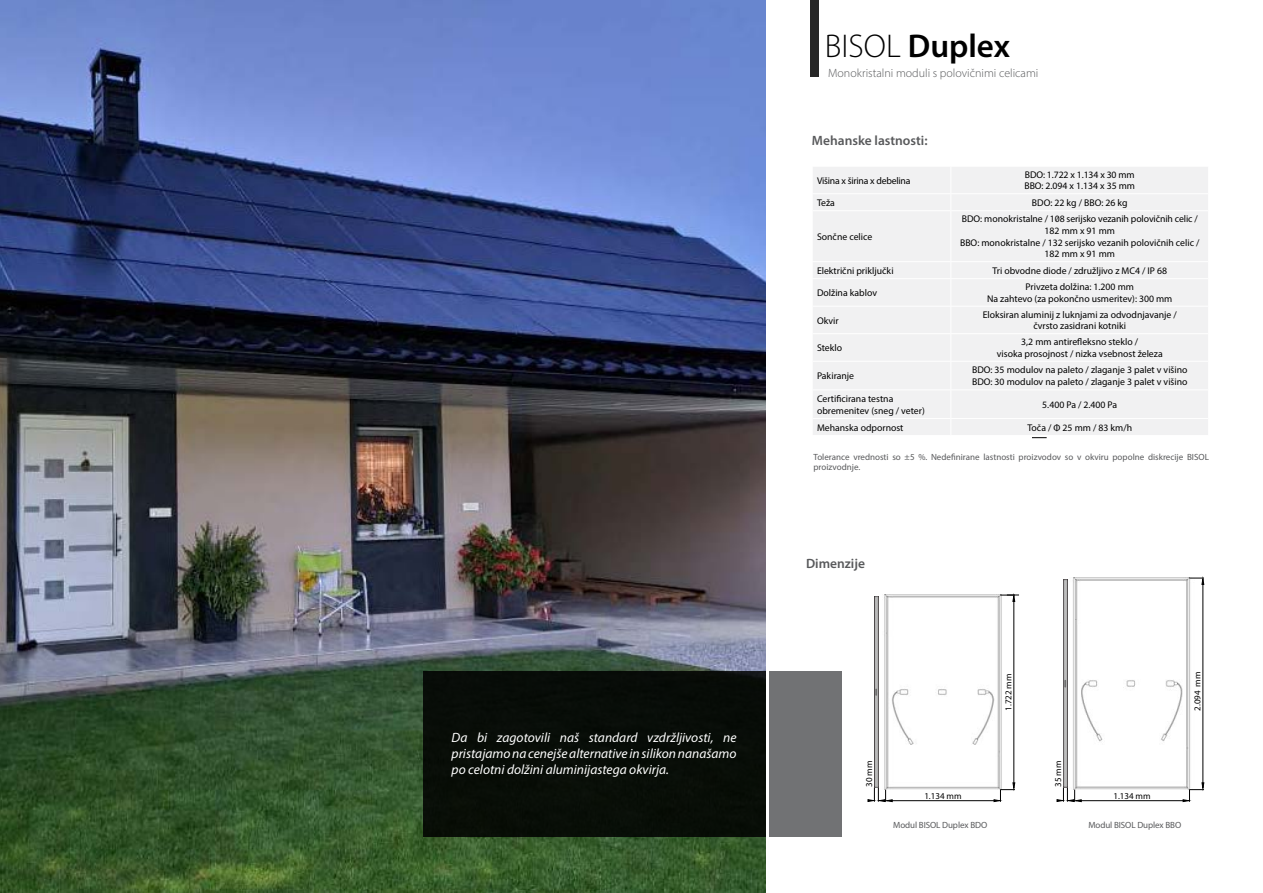
<style>
.page{position:relative;width:1263px;height:893px;background:#fff}
.page>*{position:absolute;margin:0;border:0;box-sizing:border-box;transform-origin:0 0}
.t1{font:600 33px "Myriad Pro";color:#000}
.t2{font:italic 13.5px/16.2px "Myriad Pro";color:#fff;text-align:justify}
.t3{font:600 13.5px "Myriad Pro";color:#58595b}
.t4{font:300 12px "Myriad Pro";color:#58595b}
.t5{font:9.75px/11.7px "Myriad Pro";color:#000;text-align:center}
.t6{font:9.75px "Myriad Pro";letter-spacing:-.02em;color:#000}
.t7{font:9px/10.8px "Myriad Pro";color:#58595b}
.t8{font:9px "Myriad Pro";color:#000}
.s1{font-weight:300}
</style>
<div class="page">
<img style="left:0;top:0;width:765px;height:893px">
<div style="left:770px;top:671px;width:72px;height:166px;background:#717274"></div>
<div style="left:423px;top:671px;width:342px;height:166px;background:#080d07"></div>
<div style="left:813px;top:167px;width:395px;height:268px;background:#f1f1f2"></div>
<svg style="left:950px;top:167px;width:1px;height:44px"></svg>
<hr style="left:812px;top:193px;width:138px;height:1px;background:#fff">
<hr style="left:812px;top:210px;width:138px;height:1px;background:#fff">
<hr style="left:950px;top:211px;width:1px;height:50px;background:#fff">
<svg style="left:950px;top:262px;width:1px;height:173px"></svg>
<hr style="left:812px;top:261px;width:139px;height:1px;background:#fff">
<hr style="left:812px;top:278px;width:139px;height:1px;background:#fff">
<hr style="left:812px;top:306px;width:139px;height:1px;background:#fff">
<hr style="left:812px;top:333px;width:139px;height:1px;background:#fff">
<hr style="left:812px;top:361px;width:139px;height:1px;background:#fff">
<hr style="left:812px;top:390px;width:139px;height:1px;background:#fff">
<hr style="left:812px;top:418px;width:138px;height:1px;background:#fff">
<hr style="left:951px;top:261px;width:257px;height:1px;background:#fff">
<hr style="left:951px;top:278px;width:257px;height:1px;background:#fff">
<hr style="left:951px;top:306px;width:257px;height:1px;background:#fff">
<hr style="left:951px;top:333px;width:257px;height:1px;background:#fff">
<hr style="left:951px;top:361px;width:257px;height:1px;background:#fff">
<hr style="left:951px;top:390px;width:257px;height:1px;background:#fff">
<hr style="left:951px;top:418px;width:257px;height:1px;background:#fff">
<hr style="left:951px;top:193px;width:257px;height:1px;background:#fff">
<hr style="left:951px;top:210px;width:257px;height:1px;background:#fff">
<img style="left:884px;top:595px;width:118px;height:195px">
<svg style="left:1000px;top:594px;width:19px;height:8px"></svg>
<hr style="left:1013px;top:600px;width:1px;height:183px;background:#000">
<svg style="left:993px;top:782px;width:22px;height:20px"></svg>
<hr style="left:891px;top:800px;width:104px;height:1px;background:#000">
<svg style="left:867px;top:787px;width:26px;height:15px"></svg>
<hr style="left:874px;top:597px;width:1px;height:190px;background:#070002">
<hr style="left:878px;top:597px;width:1px;height:190px;background:#070002">
<hr style="left:875px;top:597px;width:1px;height:190px;background:#adadad">
<hr style="left:876px;top:597px;width:1px;height:190px;background:#adadad">
<hr style="left:877px;top:597px;width:1px;height:190px;background:#adadad">
<div style="left:811px;top:0;width:8px;height:77px;background:#272727"></div>
<svg style="left:1032px;top:437px;width:15px;height:1px"></svg>
<img style="left:1063px;top:577px;width:142px;height:213px">
<svg style="left:1189px;top:577px;width:15px;height:8px"></svg>
<hr style="left:1202px;top:583px;width:1px;height:204px;background:#000">
<svg style="left:1183px;top:782px;width:21px;height:20px"></svg>
<hr style="left:1080px;top:800px;width:104px;height:1px;background:#000">
<svg style="left:1056px;top:787px;width:26px;height:15px"></svg>
<hr style="left:1063px;top:580px;width:1px;height:207px;background:#070002">
<hr style="left:1067px;top:580px;width:1px;height:207px;background:#070002">
<hr style="left:1064px;top:580px;width:1px;height:207px;background:#adadad">
<hr style="left:1065px;top:580px;width:1px;height:207px;background:#adadad">
<hr style="left:1066px;top:580px;width:1px;height:207px;background:#adadad">
<h2 class="t2" style="left:452px;top:729px;width:286px">Da bi zagotovili naš standard vzdržljivosti, ne pristajamo na cenejše alternative in silikon nanašamo po celotni dolžini aluminijastega okvirja.</h2>
<h1 class="t1" style="left:825px;top:25px;width:186px"><span class="s1">BISOL</span> Duplex</h1>
<p class="t4" style="left:828px;top:66px;width:212px">Monokristalni moduli s polovičnimi celicami</p>
<h2 class="t3" style="left:812px;top:132px;width:117px">Mehanske lastnosti:</h2>
<p class="t6" style="left:817px;top:174px;width:95px">Višina x širina x debelina</p>
<p class="t5" style="left:1024px;top:168px;width:112px;text-align:left">BDO: 1.722 x 1.134 x 30 mm<br>BBO: 2.094 x 1.134 x 35 mm</p>
<p class="t5" style="left:817px;top:197px;width:19px">Teža</p>
<p class="t5" style="left:1032px;top:197px;width:97px">BDO: 22 kg / BBO: 26 kg</p>
<p class="t5" style="left:817px;top:231px;width:57px">Sončne celice</p>
<p class="t5" style="left:960px;top:213px;width:241px">BDO: monokristalne / 108 serijsko vezanih polovičnih celic / 182 mm x 91 mm<br>BBO: monokristalne / 132 serijsko vezanih polovičnih celic / 182 mm x 91 mm</p>
<p class="t5" style="left:817px;top:265px;width:78px">Električni priključki</p>
<p class="t5" style="left:992px;top:265px;width:176px">Tri obvodne diode / združljivo z MC4 / IP 68</p>
<p class="t5" style="left:817px;top:287px;width:62px">Dolžina kablov</p>
<p class="t5" style="left:987px;top:281px;width:187px">Privzeta dolžina: 1.200 mm<br>Na zahtevo (za pokončno usmeritev): 300 mm</p>
<p class="t5" style="left:817px;top:314px;width:23px">Okvir</p>
<p class="t5" style="left:983px;top:308px;width:196px">Eloksiran aluminij z luknjami za odvodnjavanje / čvrsto zasidrani kotniki</p>
<p class="t5" style="left:817px;top:342px;width:27px">Steklo</p>
<p class="t5" style="left:997px;top:336px;width:167px">3,2 mm antirefleksno steklo /<br>visoka prosojnost / nizka vsebnost železa</p>
<p class="t5" style="left:817px;top:370px;width:39px">Pakiranje</p>
<p class="t5" style="left:972px;top:364px;width:217px;text-align:left">BDO: 35 modulov na paleto / zlaganje 3 palet v višino<br>BDO: 30 modulov na paleto / zlaganje 3 palet v višino</p>
<p class="t5" style="left:817px;top:393px;width:109px;text-align:left">Certificirana testna obremenitev (sneg / veter)</p>
<p class="t5" style="left:1042px;top:399px;width:76px">5.400 Pa / 2.400 Pa</p>
<p class="t5" style="left:817px;top:421px;width:88px">Mehanska odpornost</p>
<p class="t5" style="left:1027px;top:421px;width:106px">Toča / Φ 25 mm / 83 km/h</p>
<p class="t7" style="left:813px;top:451px;width:397px">Tolerance vrednosti so ±5 %. Nedefinirane lastnosti proizvodov so v okviru popolne diskrecije BISOL proizvodnje.</p>
<h2 class="t3" style="left:806px;top:555px;width:60px">Dimenzije</h2>
<p class="t8" style="left:863px;top:787px;width:28px;rotate:-90deg">30 mm</p>
<p class="t8" style="left:1003px;top:711px;width:39px;rotate:-90deg">1.722 mm</p>
<p class="t8" style="left:1192px;top:711px;width:41px;rotate:-90deg">2.094 mm</p>
<p class="t8" style="left:924px;top:790px;width:39px">1.134 mm</p>
<p class="t8" style="left:1052px;top:787px;width:28px;rotate:-90deg">35 mm</p>
<p class="t8" style="left:1113px;top:790px;width:39px">1.134 mm</p>
<p class="t7" style="left:893px;top:820px;width:96px">Modul BISOL Duplex BDO</p>
<p class="t7" style="left:1088px;top:820px;width:94px">Modul BISOL Duplex BBO</p>
</div>
